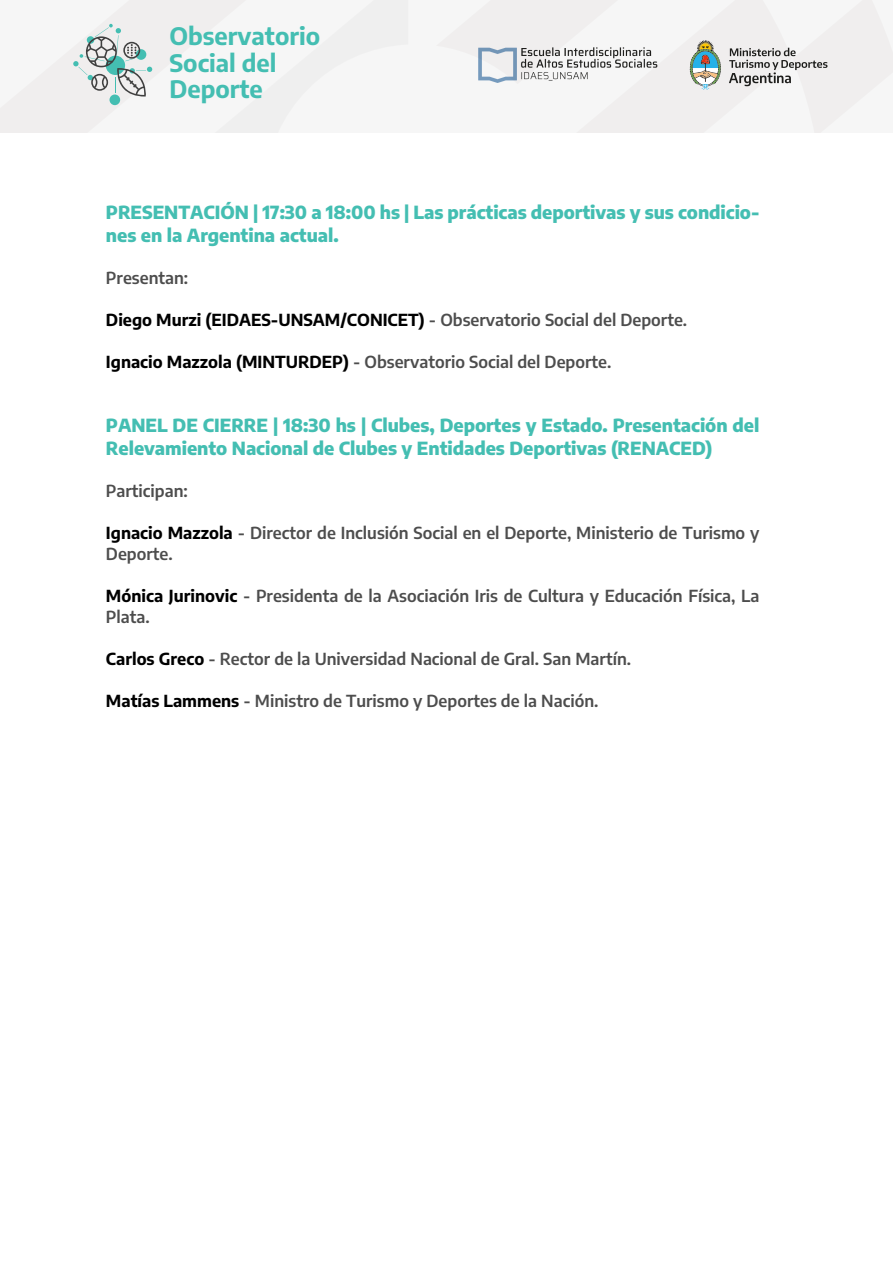
<style>
.page{position:relative;width:893px;height:1263px;background:#fff}
.page>*{position:absolute;margin:0;border:0;box-sizing:border-box;transform-origin:0 0}
.t1{font:700 24px/26.5px "Encode Sans";color:#44beb2}
.t2{font:800 18px/22.5px "Encode Sans";letter-spacing:-.005em;color:#44beb2}
.t3{font:600 16.5px/21px "Encode Sans";color:#4d4d4d}
.t4{font:700 16.5px "Encode Sans";color:#000}
.s1{font-weight:600;color:#4d4d4d}
.s2{font-weight:700;color:#000}
</style>
<div class="page">
<div style="left:0;top:0;width:409px;height:133px;background:#f6f6f6"></div>
<div style="left:436px;top:0;width:457px;height:133px;background:#f0eeee"></div>
<img style="left:469px;top:35px;width:196px;height:61px">
<div style="left:73px;top:0;width:335px;height:133px;background:#f6f6f6"></div>
<h1 class="t1" style="left:169px;top:22px;width:152px">Observatorio<br>Social del<br>Deporte</h1>
<p class="t2" style="left:106px;top:201px;width:655px">PRESENTACIÓN | 17:30 a 18:00 hs | Las prácticas deportivas y sus condicio&shy;nes en la Argentina actual.</p>
<p class="t3" style="left:106px;top:266px;width:84px">Presentan:</p>
<p class="t4" style="left:106px;top:308px;width:583px">Diego Murzi (EIDAES-UNSAM/CONICET) <span class="s1">- Observatorio Social del Deporte.</span></p>
<p class="t3" style="left:106px;top:350px;width:507px"><span class="s2">Ignacio Mazzola (MINTURDEP)</span> - Observatorio Social del Deporte.</p>
<p class="t2" style="left:106px;top:414px;width:655px">PANEL DE CIERRE | 18:30 hs | Clubes, Deportes y Estado. Presentación del<br>Relevamiento Nacional de Clubes y Entidades Deportivas (RENACED)</p>
<p class="t3" style="left:106px;top:479px;width:83px">Participan:</p>
<p class="t3" style="left:106px;top:521px;width:655px"><span class="s2">Ignacio Mazzola</span> - Director de Inclusión Social en el Deporte, Ministerio de Turismo y<br>Deporte.</p>
<p class="t3" style="left:106px;top:584px;width:655px"><span class="s2">Mónica Jurinovic</span> - Presidenta de la Asociación Iris de Cultura y Educación Física, La<br>Plata.</p>
<p class="t3" style="left:106px;top:647px;width:527px"><span class="s2">Carlos Greco</span> - Rector de la Universidad Nacional de Gral. San Martín.</p>
<p class="t3" style="left:106px;top:689px;width:494px"><span class="s2">Matías Lammens</span> - Ministro de Turismo y Deportes de la Nación.</p>
</div>
